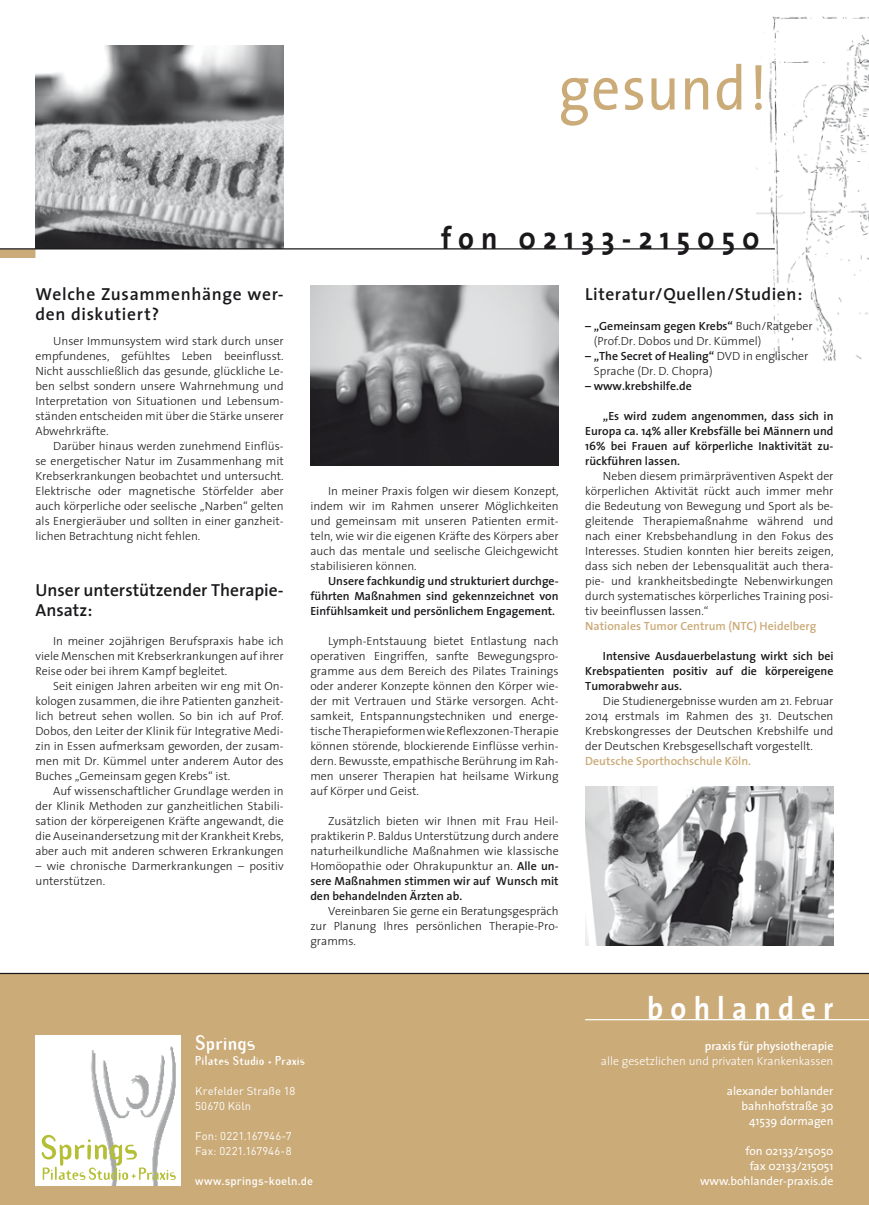
<style>
.page{position:relative;width:869px;height:1205px;background:#fff}
.page>*{position:absolute;margin:0;border:0;box-sizing:border-box;transform-origin:0 0}
.t1{font:62.5px "The Sans";letter-spacing:.02em;color:#cbab78;scale:.91 1}
.t2{font:700 31.62px "The Sans";letter-spacing:.25em;color:#1a181b;scale:.91 1}
.t3{font:700 31.62px "The Sans";letter-spacing:.25em;color:#fff;scale:.91 1}
.t4{font:700 18.75px "Template Gothic";letter-spacing:.005em;color:#fff}
.t5{font:600 17.5px/20px "The Sans";letter-spacing:.03em;color:#1a181b}
.t6{font:600 17.5px/20px "The Sans";color:#1a181b}
.t7{font:300 11.88px/15px "The Sans";color:#1a181b;text-align:justify}
.t8{font:600 11.88px/15px "The Sans";color:#1a181b;text-align:justify}
.t9{font:11.88px/15px "The Sans";color:#fff;text-align:right}
.t10{font:600 11.88px "The Sans";color:#cbab78}
.t11{font:300 11.88px "The Sans";color:#fff}
.t12{font:600 11.88px "The Sans";color:#fff}
.t13{font:11.25px/15px "DIN";letter-spacing:.01em;color:#fff}
.t14{font:700 11.25px "Template Gothic";letter-spacing:.02em;color:#fff}
.t15{font:500 11.25px "DIN";letter-spacing:.015em;color:#fff}
.s1{font-weight:600}
</style>
<div class="page">
<img style="left:35px;top:45px;width:248px;height:203px">
<img style="left:585px;top:786px;width:248px;height:159px">
<img style="left:310px;top:285px;width:248px;height:180px">
<svg style="left:0;top:249px;width:35px;height:9px"></svg>
<img style="left:756px;top:16px;width:112px;height:345px">
<hr style="left:0;top:248px;width:774px;height:1px;background:#1a181b">
<div style="left:0;top:973px;width:868px;height:232px;background:#cbab78"></div>
<hr style="left:0;top:973px;width:868px;height:1px;background:#1a181b">
<hr style="left:585px;top:1019px;width:283px;height:1px;background:#fff">
<img style="left:35px;top:1035px;width:146px;height:150px">
<svg style="left:41px;top:1135px;width:135px;height:45px"></svg>
<h1 class="t1" style="left:558px;top:36px;width:230px">gesund!</h1>
<h3 class="t5" style="left:35px;top:283px;width:250px">Welche Zusammenhänge wer&shy;den diskutiert?</h3>
<p class="t7" style="left:35px;top:333px;width:250px;text-indent:18px">Unser Immunsystem wird stark durch unser empfundenes, gefühltes Leben beeinflusst.<br>Nicht ausschließlich das gesunde, glückliche Le&shy;ben selbst sondern unsere Wahrnehmung und Interpretation von Situationen und Lebensum&shy;ständen entscheiden mit über die Stärke unserer Abwehrkräfte.</p>
<p class="t7" style="left:35px;top:438px;width:250px;text-indent:18px">Darüber hinaus werden zunehmend Einflüs&shy;se energetischer Natur im Zusammenhang mit Krebserkrankungen beobachtet und untersucht.<br>Elektrische oder magnetische Störfelder aber auch körperliche oder seelische „Narben“ gelten als Energieräuber und sollten in einer ganzheit&shy;lichen Betrachtung nicht fehlen.</p>
<h3 class="t6" style="left:35px;top:580px;width:250px">Unser unterstützender Therapie-<br>Ansatz:</h3>
<p class="t7" style="left:35px;top:633px;width:250px;text-indent:18px">In meiner 20jährigen Berufspraxis habe ich viele Menschen mit Krebserkrankungen auf ihrer Reise oder bei ihrem Kampf begleitet.</p>
<p class="t7" style="left:35px;top:678px;width:250px;text-indent:18px">Seit einigen Jahren arbeiten wir eng mit On&shy;kologen zusammen, die ihre Patienten ganzheit&shy;lich betreut sehen wollen. So bin ich auf Prof.<br>Dobos, den Leiter der Klinik für Integrative Medi&shy;zin in Essen aufmerksam geworden, der zusam&shy;men mit Dr. Kümmel unter anderem Autor des Buches „Gemeinsam gegen Krebs“ ist.</p>
<p class="t7" style="left:35px;top:783px;width:250px;text-indent:18px">Auf wissenschaftlicher Grundlage werden in der Klinik Methoden zur ganzheitlichen Stabili&shy;sation der körpereigenen Kräfte angewandt, die die Auseinandersetzung mit der Krankheit Krebs, aber auch mit anderen schweren Erkrankungen</p>
<p class="t7" style="left:35px;top:858px;width:250px">– wie chronische Darmerkrankungen – positiv unterstützen.</p>
<h2 class="t2" style="left:441px;top:212px;width:351px">fon 02133-215050</h2>
<p class="t7" style="left:310px;top:483px;width:250px;text-indent:18px">In meiner Praxis folgen wir diesem Konzept, indem wir im Rahmen unserer Möglichkeiten und gemeinsam mit unseren Patienten ermit&shy;teln, wie wir die eigenen Kräfte des Körpers aber auch das mentale und seelische Gleichgewicht stabilisieren können.</p>
<p class="t8" style="left:310px;top:573px;width:250px;text-indent:18px">Unsere fachkundig und strukturiert durchge&shy;führten Maßnahmen sind gekennzeichnet von Einfühlsamkeit und persönlichem Engagement.</p>
<p class="t7" style="left:310px;top:633px;width:250px;text-indent:18px">Lymph-Entstauung bietet Entlastung nach operativen Eingriffen, sanfte Bewegungspro&shy;gramme aus dem Bereich des Pilates Trainings oder anderer Konzepte können den Körper wie&shy;der mit Vertrauen und Stärke versorgen. Acht&shy;samkeit, Entspannungstechniken und energe&shy;tische Therapieformen wie Reflexzonen-Therapie können störende, blockierende Einflüsse verhin&shy;dern. Bewusste, empathische Berührung im Rah&shy;men unserer Therapien hat heilsame Wirkung auf Körper und Geist.</p>
<p class="t7" style="left:310px;top:813px;width:250px;text-indent:18px">Zusätzlich bieten wir Ihnen mit Frau Heil&shy;praktikerin P. Baldus Unterstützung durch andere naturheilkundliche Maßnahmen wie klassische Homöopathie oder Ohrakupunktur an. <span class="s1">Alle un&shy;sere Maßnahmen stimmen wir auf Wunsch mit den behandelnden Ärzten ab.</span></p>
<p class="t7" style="left:310px;top:903px;width:250px;text-indent:18px">Vereinbaren Sie gerne ein Beratungsgespräch zur Planung Ihres persönlichen Therapie-Pro&shy;gramms.</p>
<h3 class="t5" style="left:585px;top:283px;width:218px">Literatur/Quellen/Studien:</h3>
<p class="t7" style="left:593px;top:318px;width:220px;text-indent:-9px"><span class="s1">– „Gemeinsam gegen Krebs“</span> Buch/Ratgeber (Prof.Dr. Dobos und Dr. Kümmel)</p>
<p class="t7" style="left:593px;top:348px;width:216px;text-indent:-9px"><span class="s1">– „The Secret of Healing“</span> DVD in englischer<br>Sprache (Dr. D. Chopra)</p>
<p class="t8" style="left:585px;top:378px;width:108px">– www.krebshilfe.de</p>
<p class="t8" style="left:585px;top:408px;width:250px;text-indent:18px">„Es wird zudem angenommen, dass sich in Europa ca. 14% aller Krebsfälle bei Männern und 16% bei Frauen auf körperliche Inaktivität zu&shy;rückführen lassen.</p>
<p class="t7" style="left:585px;top:468px;width:250px;text-indent:18px">Neben diesem primärpräventiven Aspekt der körperlichen Aktivität rückt auch immer mehr die Bedeutung von Bewegung und Sport als be&shy;gleitende Therapiemaßnahme während und nach einer Krebsbehandlung in den Fokus des Interesses. Studien konnten hier bereits zeigen, dass sich neben der Lebensqualität auch thera&shy;pie- und krankheitsbedingte Nebenwirkungen durch systematisches körperliches Training posi&shy;tiv beeinflussen lassen.“</p>
<p class="t10" style="left:585px;top:616px;width:232px">Nationales Tumor Centrum (NTC) Heidelberg</p>
<p class="t8" style="left:585px;top:648px;width:250px;text-indent:18px">Intensive Ausdauerbelastung wirkt sich bei Krebspatienten positiv auf die körpereigene Tumorabwehr aus.</p>
<p class="t7" style="left:585px;top:693px;width:250px;text-indent:18px">Die Studienergebnisse wurden am 21. Februar 2014 erstmals im Rahmen des 31. Deutschen Krebskongresses der Deutschen Krebshilfe und der Deutschen Krebsgesellschaft vorgestellt.</p>
<p class="t10" style="left:585px;top:751px;width:167px">Deutsche Sporthochschule Köln.</p>
<h3 class="t4" style="left:195px;top:1029px;width:62px">Springs</h3>
<p class="t14" style="left:195px;top:1053px;width:111px">Pilates Studio + Praxis</p>
<p class="t13" style="left:195px;top:1083px;width:102px">Krefelder Straße 18<br>50670 Köln</p>
<p class="t13" style="left:195px;top:1128px;width:98px">Fon: 0221.167946-7<br>Fax: 0221.167946-8</p>
<p class="t15" style="left:195px;top:1174px;width:120px">www.springs-koeln.de</p>
<h2 class="t3" style="left:647px;top:982px;width:206px">bohlander</h2>
<p class="t12" style="left:704px;top:1036px;width:130px">praxis für physiotherapie</p>
<p class="t11" style="left:600px;top:1051px;width:234px">alle gesetzlichen und privaten Krankenkassen</p>
<p class="t9" style="left:726px;top:1083px;width:108px">alexander bohlander bahnhofstraße 30<br>41539 dormagen</p>
<p class="t9" style="left:699px;top:1143px;width:135px">fon 02133/215050<br>fax 02133/215051 www.bohlander-praxis.de</p>
</div>
